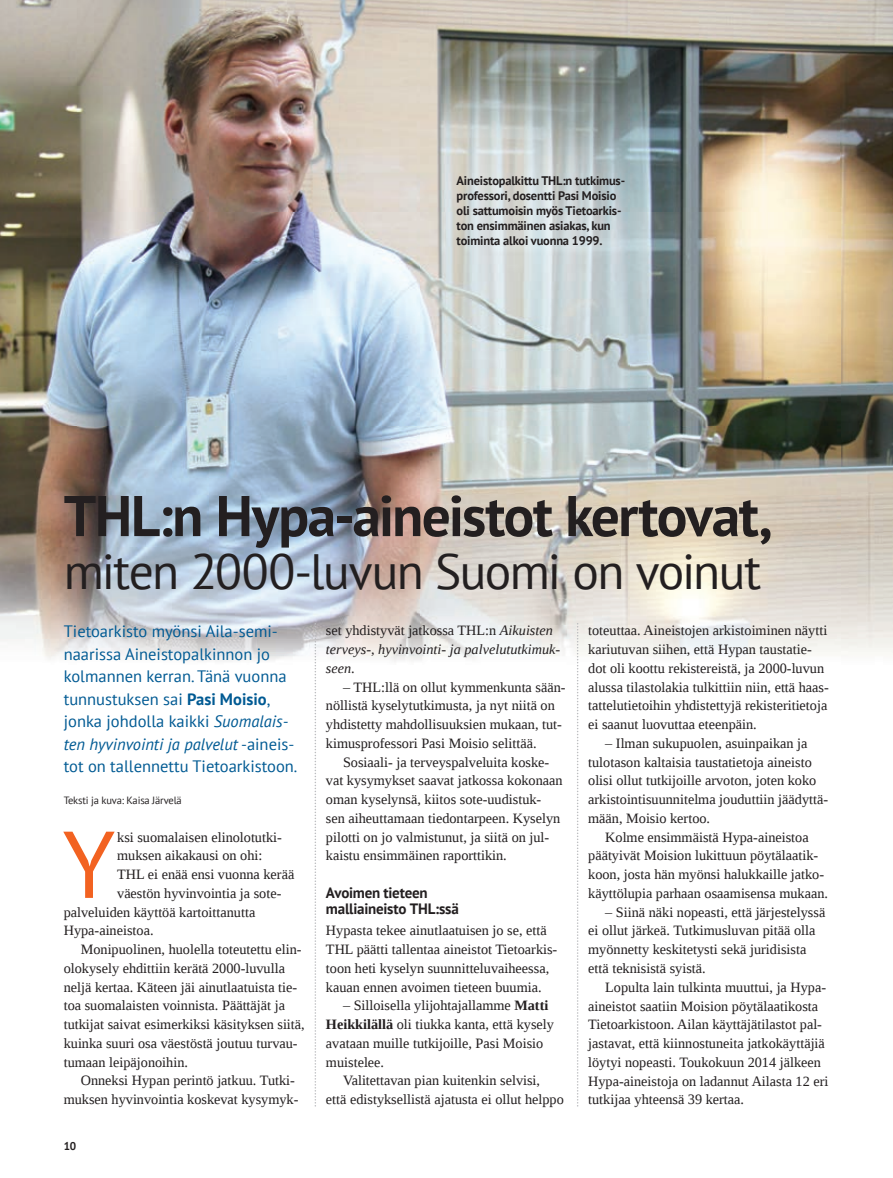
<style>
.page{position:relative;width:893px;height:1178px;background:#fff}
.page>*{position:absolute;margin:0;border:0;box-sizing:border-box;transform-origin:0 0}
.t1{font:94.65px "PT Sans";color:#f26221}
.t2{font:700 57.3px "PT Sans";letter-spacing:-.025em;color:#231f20}
.t3{font:49.5px "PT Sans";letter-spacing:-.03em;color:#231f20}
.t4{font:16.5px/22.5px "PT Sans";color:#005a93}
.t5{font:700 15px/16.5px "PT Sans";letter-spacing:-.015em;color:#231f20}
.t6{font:14.25px/18.8px "Liberation Serif";color:#231f20}
.t7{font:italic 14.25px/18.8px "Liberation Serif";color:#231f20}
.t8{font:700 12.45px/15px "PT Sans";letter-spacing:-.015em;color:#231f20}
.t9{font:700 11.25px "PT Sans";color:#231f20}
.t10{font:10.5px "PT Sans";letter-spacing:-.015em;color:#231f20}
.s1{font-style:normal}
.s2{font-weight:700}
.s3{font-style:italic}
</style>
<div class="page">
<img style="left:0;top:0;width:893px;height:744px">
<svg style="left:315px;top:623px;width:1px;height:483px"></svg>
<svg style="left:577px;top:623px;width:1px;height:483px"></svg>
<p class="t8" style="left:457px;top:173px;width:170px">Aineistopalkittu THL:n tutkimus&shy;professori, dosentti Pasi Moisio oli sattumoisin myös Tietoarkis&shy;ton ensimmäinen asiakas, kun toiminta alkoi vuonna 1999.</p>
<h2 class="t2" style="left:64px;top:478px;width:711px">THL:n Hypa-aineistot kertovat,</h2>
<h3 class="t3" style="left:64px;top:539px;width:699px">miten 2000-luvun Suomi on voinut</h3>
<p class="t7" style="left:326px;top:621px;width:236px"><span class="s1">set yhdistyvät jatkossa THL:n</span> Aikuisten terveys-, hyvinvointi- ja palvelututkimuk&shy;seen<span class="s1">.</span></p>
<p class="t6" style="left:326px;top:677px;width:241px;text-indent:17px">– THL:llä on ollut kymmenkunta sään&shy;nöllistä kyselytutkimusta, ja nyt niitä on yhdistetty mahdollisuuksien mukaan, tut&shy;kimusprofessori Pasi Moisio selittää.</p>
<p class="t6" style="left:326px;top:752px;width:238px;text-indent:17px">Sosiaali- ja terveyspalveluita koske&shy;vat kysymykset saavat jatkossa kokonaan oman kyselynsä, kiitos sote-uudistuk&shy;sen aiheuttamaan tiedontarpeen. Kyselyn pilotti on jo valmistunut, ja siitä on jul&shy;kaistu ensimmäinen raporttikin.</p>
<p class="t5" style="left:326px;top:884px;width:134px">Avoimen tieteen malliaineisto THL:ssä</p>
<p class="t6" style="left:326px;top:921px;width:233px">Hypasta tekee ainutlaatuisen jo se, että THL päätti tallentaa aineistot Tietoarkis&shy;toon heti kyselyn suunnitteluvaiheessa, kauan ennen avoimen tieteen buumia.</p>
<p class="t6" style="left:326px;top:996px;width:229px;text-indent:17px">– Silloisella ylijohtajallamme <span class="s2">Matti Heikkilällä</span> oli tiukka kanta, että kysely avataan muille tutkijoille, Pasi Moisio muistelee.</p>
<p class="t6" style="left:326px;top:1071px;width:239px;text-align:center">Valitettavan pian kuitenkin selvisi,<br>että edistyksellistä ajatusta ei ollut helppo</p>
<p class="t6" style="left:588px;top:621px;width:242px">toteuttaa. Aineistojen arkistoiminen näytti kariutuvan siihen, että Hypan taustatie&shy;dot oli koottu rekistereistä, ja 2000-luvun alussa tilastolakia tulkittiin niin, että haas&shy;tattelutietoihin yhdistettyjä rekisteritietoja ei saanut luovuttaa eteenpäin.</p>
<p class="t6" style="left:588px;top:734px;width:241px;text-indent:17px">– Ilman sukupuolen, asuinpaikan ja tulotason kaltaisia taustatietoja aineisto olisi ollut tutkijoille arvoton, joten koko arkistointisuunnitelma jouduttiin jäädyttä&shy;mään, Moisio kertoo.</p>
<p class="t6" style="left:588px;top:827px;width:241px;text-indent:17px">Kolme ensimmäistä Hypa-aineistoa päätyivät Moision lukittuun pöytälaatik&shy;koon, josta hän myönsi halukkaille jatko&shy;käyttölupia parhaan osaamisensa mukaan.</p>
<p class="t6" style="left:588px;top:902px;width:239px;text-indent:17px">– Siinä näki nopeasti, että järjestelyssä ei ollut järkeä. Tutkimusluvan pitää olla myönnetty keskitetysti sekä juridisista että teknisistä syistä.</p>
<p class="t6" style="left:588px;top:977px;width:242px;text-indent:17px">Lopulta lain tulkinta muuttui, ja Hypa&shy;aineistot saatiin Moision pöytälaatikosta Tietoarkistoon. Ailan käyttäjätilastot pal&shy;jastavat, että kiinnostuneita jatkokäyttäjiä löytyi nopeasti. Toukokuun 2014 jälkeen Hypa-aineistoja on ladannut Ailasta 12 eri tutkijaa yhteensä 39 kertaa.</p>
<p class="t4" style="left:64px;top:620px;width:235px">Tietoarkisto myönsi Aila-semi&shy;naarissa Aineistopalkinnon jo kolmannen kerran. Tänä vuonna tunnustuksen sai <span class="s2">Pasi Moisio</span>, jonka johdolla kaikki <span class="s3">Suomalais&shy;ten hyvinvointi ja palvelut</span> -aineis&shy;tot on tallennettu Tietoarkistoon.</p>
<p class="t10" style="left:64px;top:794px;width:120px">Teksti ja kuva: Kaisa Järvelä</p>
<h1 class="t1" style="left:63px;top:804px;width:54px">Y</h1>
<p class="t6" style="left:117px;top:827px;width:166px">ksi suomalaisen elinolotutki-</p>
<p class="t6" style="left:117px;top:846px;width:147px">muksen aikakausi on ohi:</p>
<p class="t6" style="left:117px;top:865px;width:179px">THL ei enää ensi vuonna kerää</p>
<p class="t6" style="left:117px;top:884px;width:166px">väestön hyvinvointia ja sote-</p>
<p class="t6" style="left:64px;top:902px;width:193px">palveluiden käyttöä kartoittanutta</p>
<p class="t6" style="left:64px;top:921px;width:91px">Hypa-aineistoa.</p>
<p class="t6" style="left:81px;top:940px;width:222px">Monipuolinen, huolella toteutettu elin-</p>
<p class="t6" style="left:64px;top:959px;width:223px">olokysely ehdittiin kerätä 2000-luvulla</p>
<p class="t6" style="left:64px;top:977px;width:235px">neljä kertaa. Käteen jäi ainutlaatuista tie-</p>
<p class="t6" style="left:64px;top:996px;width:223px">toa suomalaisten voinnista. Päättäjät ja</p>
<p class="t6" style="left:64px;top:1015px;width:243px">tutkijat saivat esimerkiksi käsityksen siitä,</p>
<p class="t6" style="left:64px;top:1034px;width:235px">kuinka suuri osa väestöstä joutuu turvau-</p>
<p class="t6" style="left:64px;top:1052px;width:126px">tumaan leipäjonoihin.</p>
<p class="t6" style="left:81px;top:1071px;width:216px">Onneksi Hypan perintö jatkuu. Tutki-</p>
<p class="t6" style="left:64px;top:1090px;width:236px">muksen hyvinvointia koskevat kysymyk-</p>
<p class="t9" style="left:64px;top:1139px;width:14px">10</p>
</div>
